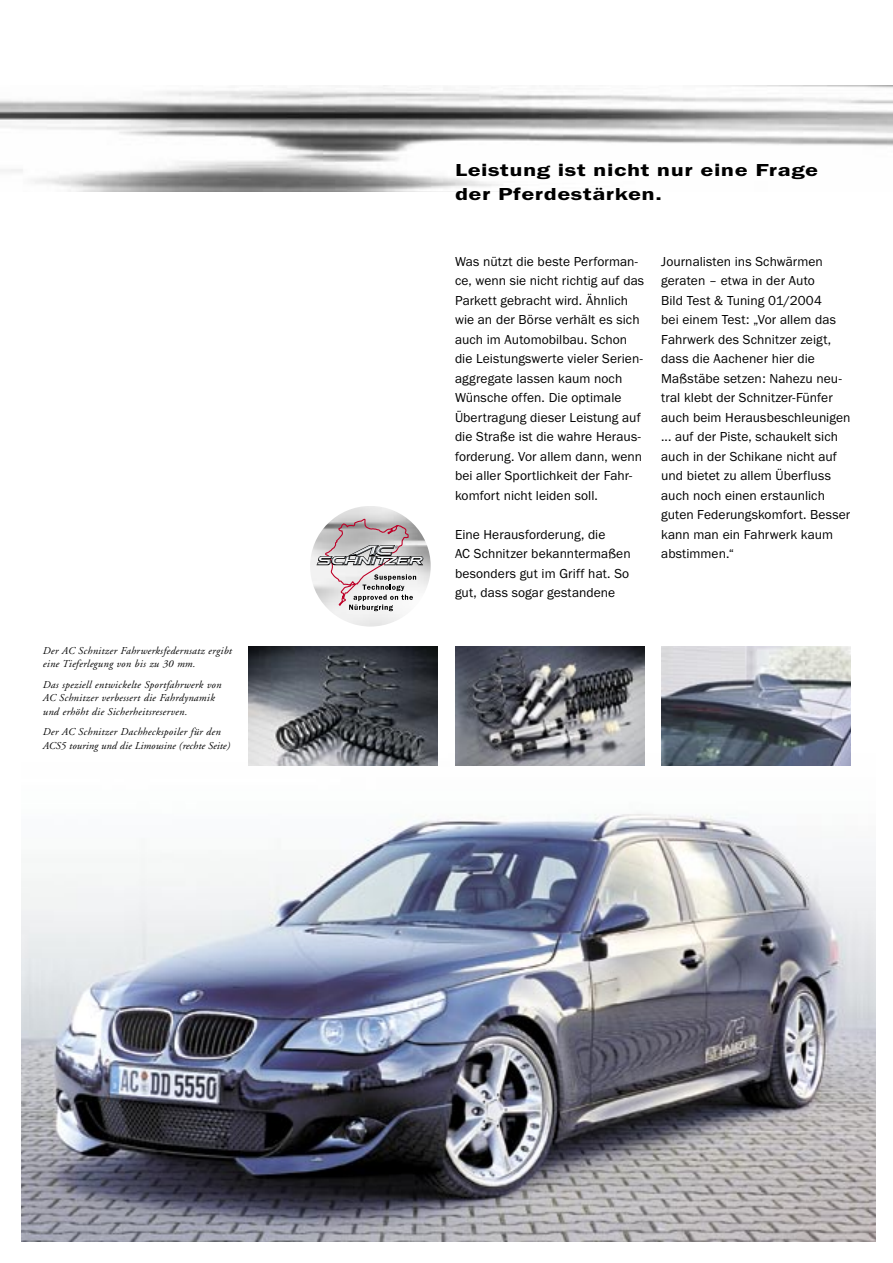
<style>
.page{position:relative;width:893px;height:1263px;background:#fff}
.page>*{position:absolute;margin:0;border:0;box-sizing:border-box;transform-origin:0 0}
.Headline{font:600 18px/24px "Franklin Gothic Itc T";letter-spacing:.02em;color:#000;scale:1.35 1}
.Fließtext{font:13.5px/19.5px "Franklin Gothic Itc T";letter-spacing:.005em;color:#000}
.t1{font:italic 10.5px/13.5px "Adobe Garamond";letter-spacing:.03em;color:#000}
.t2{font:italic 10.5px/13.5px "Adobe Garamond";letter-spacing:.01em;color:#000}
</style>
<div class="page">
<img style="left:21px;top:586px;width:855px;height:656px">
<img style="left:249px;top:646px;width:189px;height:119px">
<img style="left:661px;top:646px;width:189px;height:119px">
<img style="left:455px;top:646px;width:189px;height:119px">
<img style="left:0;top:85px;width:893px;height:106px">
<img style="left:310px;top:506px;width:121px;height:120px;border-radius:50%">
<svg style="left:316px;top:506px;width:108px;height:123px"></svg>
<p class="t1" style="left:43px;top:644px;width:190px">Der AC Schnitzer Fahrwerksfedernsatz ergibt eine Tieferlegung von bis zu 30 mm.</p>
<p class="t1" style="left:43px;top:678px;width:180px">Das speziell entwickelte Sportfahrwerk von<br>AC Schnitzer verbessert die Fahrdynamik und erhöht die Sicherheitsreserven.</p>
<p class="t2" style="left:43px;top:726px;width:189px">Der AC Schnitzer Dachheckspoiler für den<br>ACS5 touring und die Limousine (rechte Seite)</p>
<p class="Headline" style="left:455px;top:157px;width:270px">Leistung ist nicht nur eine Frage der Pferdestärken.</p>
<p class="Fließtext" style="left:455px;top:251px;width:191px">Was nützt die beste Performan&shy;ce, wenn sie nicht richtig auf das<br>Parkett gebracht wird. Ähnlich wie an der Börse verhält es sich auch im Automobilbau. Schon die Leistungswerte vieler Serien&shy;aggregate lassen kaum noch<br>Wünsche offen. Die optimale<br>Übertragung dieser Leistung auf die Straße ist die wahre Heraus&shy;forderung. Vor allem dann, wenn bei aller Sportlichkeit der Fahr&shy;komfort nicht leiden soll.</p>
<p class="Fließtext" style="left:455px;top:524px;width:177px">Eine Herausforderung, die<br>AC Schnitzer bekanntermaßen besonders gut im Griff hat. So gut, dass sogar gestandene</p>
<p class="Fließtext" style="left:661px;top:251px;width:191px">Journalisten ins Schwärmen geraten – etwa in der Auto<br>Bild Test &amp; Tuning 01/2004<br>bei einem Test: „Vor allem das<br>Fahrwerk des Schnitzer zeigt, dass die Aachener hier die<br>Maßstäbe setzen: Nahezu neu&shy;tral klebt der Schnitzer-Fünfer auch beim Herausbeschleunigen ... auf der Piste, schaukelt sich auch in der Schikane nicht auf und bietet zu allem Überfluss auch noch einen erstaunlich guten Federungskomfort. Besser kann man ein Fahrwerk kaum abstimmen.“</p>
</div>
